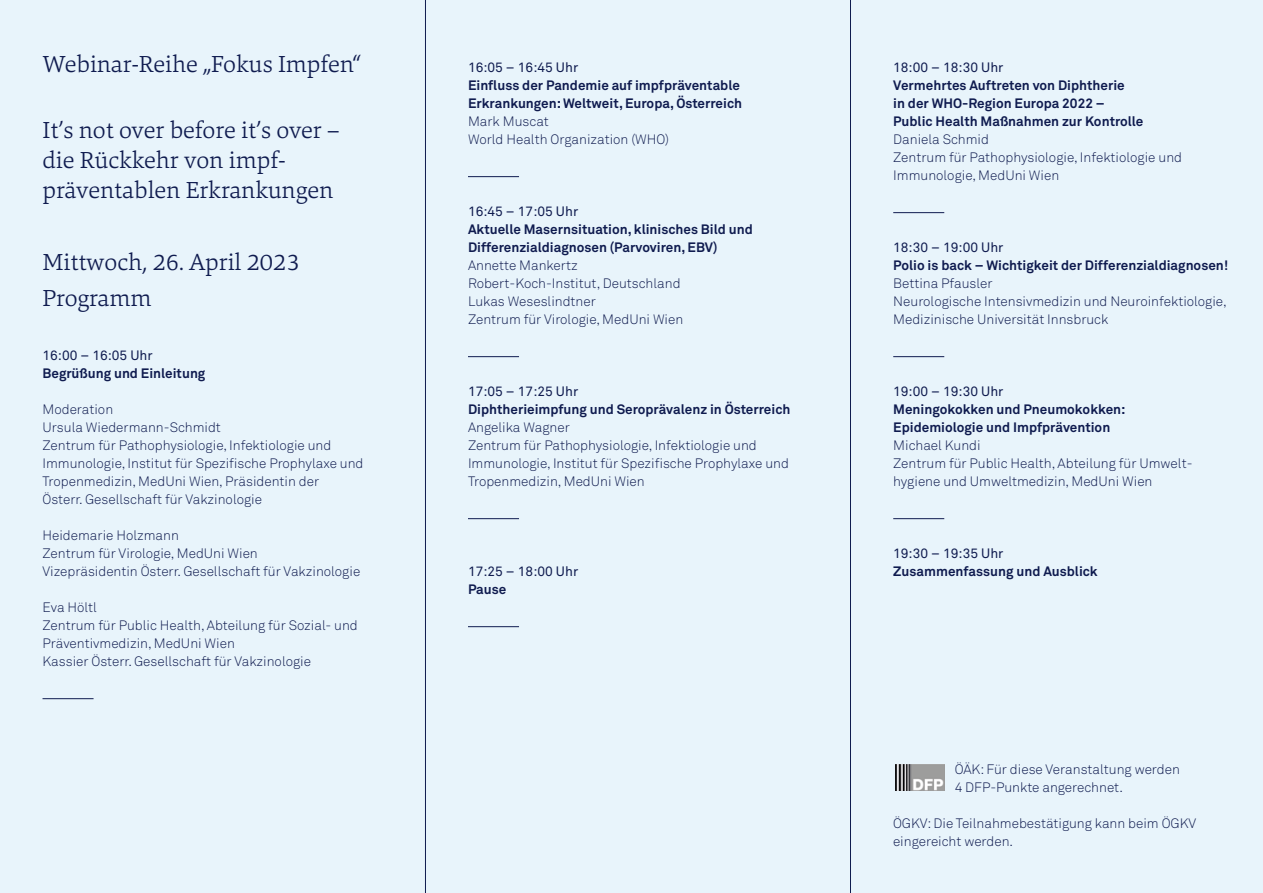
<style>
.page{position:relative;width:1263px;height:893px;background:#e8f4fb}
.page>*{position:absolute;margin:0;border:0;box-sizing:border-box;transform-origin:0 0}
.t1{font:300 24px/30px "Danton";color:#0f1b4f}
.t2{font:300 13.5px/18px "Akkurat Pro";color:#0f1b4f}
.t3{font:700 13.5px/18px "Akkurat Pro";color:#0f1b4f}
.t4{font:13.5px "Akkurat Pro";color:#0f1b4f}
</style>
<div class="page">
<hr style="left:468px;top:176px;width:51px;height:1px;background:#0f1b4f">
<hr style="left:468px;top:356px;width:51px;height:1px;background:#0f1b4f">
<hr style="left:468px;top:518px;width:51px;height:1px;background:#0f1b4f">
<hr style="left:468px;top:626px;width:51px;height:1px;background:#0f1b4f">
<hr style="left:43px;top:698px;width:51px;height:1px;background:#0f1b4f">
<hr style="left:893px;top:212px;width:51px;height:1px;background:#0f1b4f">
<hr style="left:893px;top:356px;width:51px;height:1px;background:#0f1b4f">
<hr style="left:893px;top:518px;width:51px;height:1px;background:#0f1b4f">
<img style="left:895px;top:764px;width:50px;height:26px">
<hr style="left:425px;top:0;width:1px;height:893px;background:#0f1b4f">
<hr style="left:850px;top:0;width:1px;height:893px;background:#0f1b4f">
<h1 class="t1" style="left:43px;top:49px;width:320px">Webinar-Reihe „Fokus Impfen“</h1>
<h1 class="t1" style="left:43px;top:115px;width:299px">It’s not over before it’s over – die Rückkehr von impf&shy;präventablen Erkrankungen</h1>
<h1 class="t1" style="left:43px;top:244px;width:259px;line-height:36px">Mittwoch, 26. April 2023<br>Programm</h1>
<p class="t4" style="left:43px;top:347px;width:112px">16:00 – 16:05 Uhr</p>
<p class="t3" style="left:43px;top:364px;width:164px">Begrüßung und Einleitung</p>
<p class="t2" style="left:43px;top:400px;width:322px">Moderation<br>Ursula Wiedermann-Schmidt<br>Zentrum für Pathophysiologie, Infektiologie und Immunologie, Institut für Spezifische Prophylaxe und Tropenmedizin, MedUni Wien, Präsidentin der<br>Österr. Gesellschaft für Vakzinologie</p>
<p class="t2" style="left:43px;top:526px;width:319px">Heidemarie Holzmann<br>Zentrum für Virologie, MedUni Wien<br>Vizepräsidentin Österr. Gesellschaft für Vakzinologie</p>
<p class="t2" style="left:43px;top:598px;width:317px">Eva Höltl<br>Zentrum für Public Health, Abteilung für Sozial- und Präventivmedizin, MedUni Wien<br>Kassier Österr. Gesellschaft für Vakzinologie</p>
<p class="t4" style="left:468px;top:59px;width:112px">16:05 – 16:45 Uhr</p>
<p class="t3" style="left:468px;top:76px;width:276px">Einfluss der Pandemie auf impfpräventable<br>Erkrankungen: Weltweit, Europa, Österreich</p>
<p class="t2" style="left:468px;top:112px;width:203px">Mark Muscat<br>World Health Organization (WHO)</p>
<p class="t4" style="left:468px;top:203px;width:112px">16:45 – 17:05 Uhr</p>
<p class="t3" style="left:468px;top:220px;width:286px">Aktuelle Masernsituation, klinisches Bild und<br>Differenzialdiagnosen (Parvoviren, EBV)</p>
<p class="t2" style="left:468px;top:256px;width:217px">Annette Mankertz<br>Robert-Koch-Institut, Deutschland<br>Lukas Weseslindtner<br>Zentrum für Virologie, MedUni Wien</p>
<p class="t4" style="left:468px;top:383px;width:112px">17:05 – 17:25 Uhr</p>
<p class="t3" style="left:468px;top:400px;width:324px">Diphtherieimpfung und Seroprävalenz in Österreich</p>
<p class="t2" style="left:468px;top:418px;width:322px">Angelika Wagner<br>Zentrum für Pathophysiologie, Infektiologie und Immunologie, Institut für Spezifische Prophylaxe und Tropenmedizin, MedUni Wien</p>
<p class="t4" style="left:468px;top:563px;width:112px">17:25 – 18:00 Uhr</p>
<p class="t3" style="left:468px;top:580px;width:40px">Pause</p>
<p class="t4" style="left:893px;top:59px;width:112px">18:00 – 18:30 Uhr</p>
<p class="t3" style="left:893px;top:76px;width:252px">Vermehrtes Auftreten von Diphtherie<br>in der WHO-Region Europa 2022 –<br>Public Health Maßnahmen zur Kontrolle</p>
<p class="t2" style="left:893px;top:130px;width:290px">Daniela Schmid<br>Zentrum für Pathophysiologie, Infektiologie und<br>Immunologie, MedUni Wien</p>
<p class="t4" style="left:893px;top:239px;width:112px">18:30 – 19:00 Uhr</p>
<p class="t3" style="left:893px;top:256px;width:337px">Polio is back – Wichtigkeit der Differenzialdiagnosen!</p>
<p class="t2" style="left:893px;top:274px;width:335px">Bettina Pfausler<br>Neurologische Intensivmedizin und Neuroinfektiologie,<br>Medizinische Universität Innsbruck</p>
<p class="t4" style="left:893px;top:383px;width:112px">19:00 – 19:30 Uhr</p>
<p class="t3" style="left:893px;top:400px;width:234px">Meningokokken und Pneumokokken:<br>Epidemiologie und Impfprävention</p>
<p class="t2" style="left:893px;top:436px;width:301px">Michael Kundi<br>Zentrum für Public Health, Abteilung für Umwelt&shy;hygiene und Umweltmedizin, MedUni Wien</p>
<p class="t4" style="left:893px;top:545px;width:112px">19:30 – 19:35 Uhr</p>
<p class="t3" style="left:893px;top:562px;width:206px">Zusammenfassung und Ausblick</p>
<p class="t2" style="left:955px;top:760px;width:227px">ÖÄK: Für diese Veranstaltung werden<br>4 DFP-Punkte angerechnet.</p>
<p class="t2" style="left:893px;top:814px;width:305px">ÖGKV: Die Teilnahmebestätigung kann beim ÖGKV eingereicht werden.</p>
</div>
